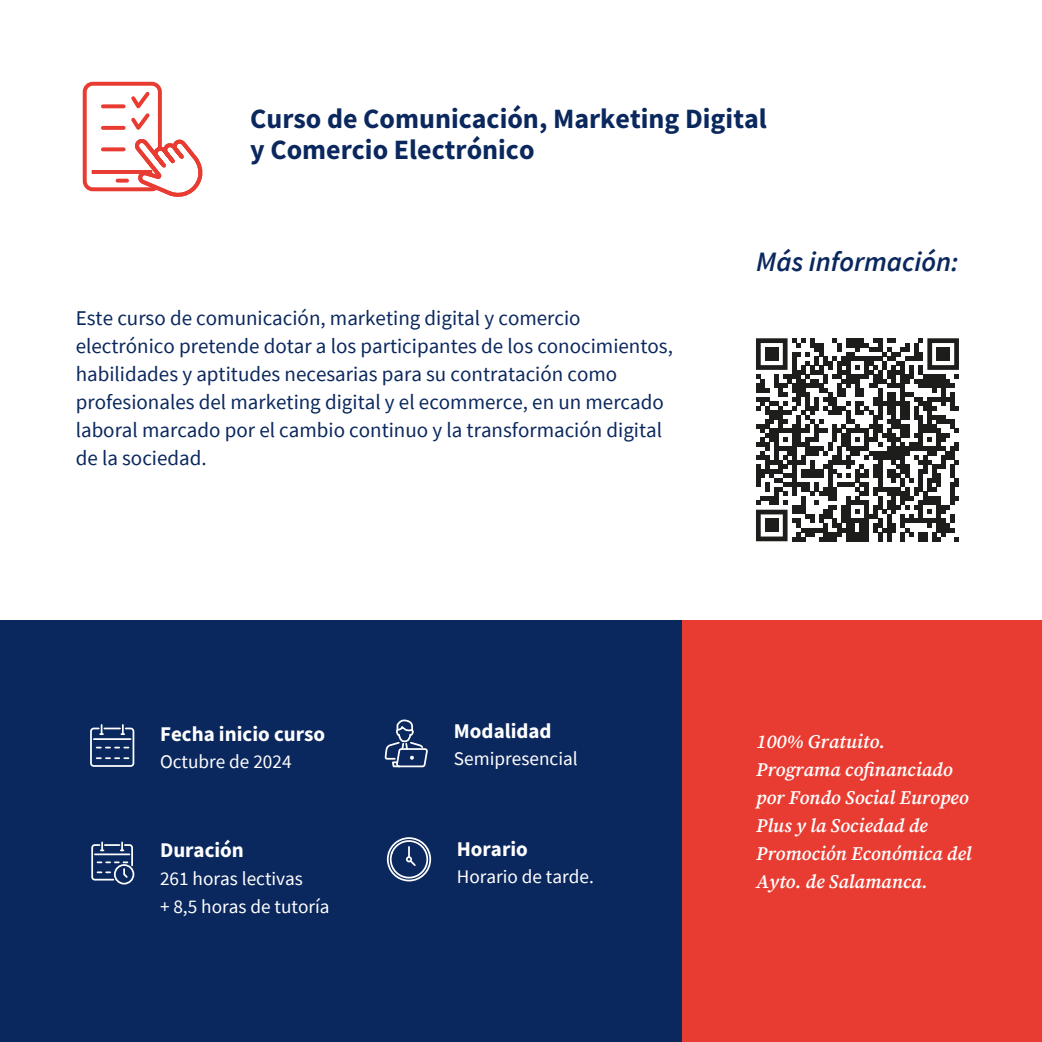
<style>
.page{position:relative;width:1042px;height:1042px;background:#fff}
.page>*{position:absolute;margin:0;border:0;box-sizing:border-box;transform-origin:0 0}
.t1{font:700 28px/31.3px "Source Sans Pro";color:#0b285e}
.t2{font:italic 600 28px "Source Sans Pro";color:#0b285e}
.t3{font:21px/28px "Source Sans Pro";color:#0b285e}
.t4{font:700 21px "Source Sans Pro";color:#fff}
.t5{font:italic 600 19.25px/28px "Source Serif Pro";color:#fff}
.t6{font:19.25px/28px "Source Sans Pro";color:#fff}
</style>
<div class="page">
<div style="left:0;top:620px;width:1042px;height:422px;background:#0b285e"></div>
<div style="left:682px;top:620px;width:360px;height:422px;background:#e83c32"></div>
<svg style="left:384px;top:719px;width:44px;height:49px"></svg>
<div style="left:387px;top:837px;width:44px;height:44px;border:2px solid #fff;border-radius:50%"></div>
<svg style="left:389px;top:839px;width:40px;height:40px"></svg>
<div style="left:90px;top:727px;width:44px;height:40px;border:2px solid #fff;border-radius:3px"></div>
<hr style="left:94px;top:738px;width:37px;height:2px;background:#fff">
<svg style="left:100px;top:725px;width:24px;height:10px"></svg>
<svg style="left:97px;top:747px;width:31px;height:1px"></svg>
<svg style="left:97px;top:757px;width:31px;height:2px"></svg>
<div style="left:114px;top:864px;width:20px;height:20px;border:2px solid #fff;border-radius:50%"></div>
<svg style="left:91px;top:842px;width:43px;height:39px"></svg>
<svg style="left:103px;top:104px;width:15px;height:4px"></svg>
<svg style="left:103px;top:126px;width:15px;height:4px"></svg>
<svg style="left:103px;top:147px;width:15px;height:4px"></svg>
<div style="left:83px;top:82px;width:79px;height:109px;border:4px solid #e83c32;border-radius:8px"></div>
<hr style="left:92px;top:170px;width:60px;height:4px;background:#e83c32">
<svg style="left:118px;top:88px;width:85px;height:109px"></svg>
<svg style="left:756px;top:338px;width:203px;height:203px"></svg>
<div style="left:765px;top:347px;width:13px;height:14px;background:#1d1d1b"></div>
<div style="left:936px;top:347px;width:14px;height:14px;background:#1d1d1b"></div>
<div style="left:765px;top:519px;width:13px;height:13px;background:#1d1d1b"></div>
<h1 class="t1" style="left:250px;top:103px;width:518px">Curso de Comunicación, Marketing Digital y Comercio Electrónico</h1>
<p class="t3" style="left:76px;top:304px;width:599px">Este curso de comunicación, marketing digital y comercio electrónico pretende dotar a los participantes de los conocimientos, habilidades y aptitudes necesarias para su contratación como profesionales del marketing digital y el ecommerce, en un mercado laboral marcado por el cambio continuo y la transformación digital de la sociedad.</p>
<h1 class="t2" style="left:756px;top:243px;width:204px">Más información:</h1>
<p class="t4" style="left:160px;top:719px;width:167px">Fecha inicio curso</p>
<p class="t4" style="left:454px;top:716px;width:99px">Modalidad</p>
<p class="t6" style="left:454px;top:744px;width:125px">Semipresencial</p>
<p class="t6" style="left:160px;top:747px;width:133px">Octubre de 2024</p>
<p class="t4" style="left:160px;top:836px;width:85px">Duración</p>
<p class="t6" style="left:160px;top:864px;width:171px">261 horas lectivas<br>+ 8,5 horas de tutoría</p>
<p class="t4" style="left:457px;top:834px;width:73px">Horario</p>
<p class="t6" style="left:457px;top:862px;width:139px">Horario de tarde.</p>
<p class="t5" style="left:756px;top:727px;width:217px">100% Gratuito.<br>Programa cofinanciado por Fondo Social Europeo<br>Plus y la Sociedad de<br>Promoción Económica del<br>Ayto. de Salamanca.</p>
</div>
